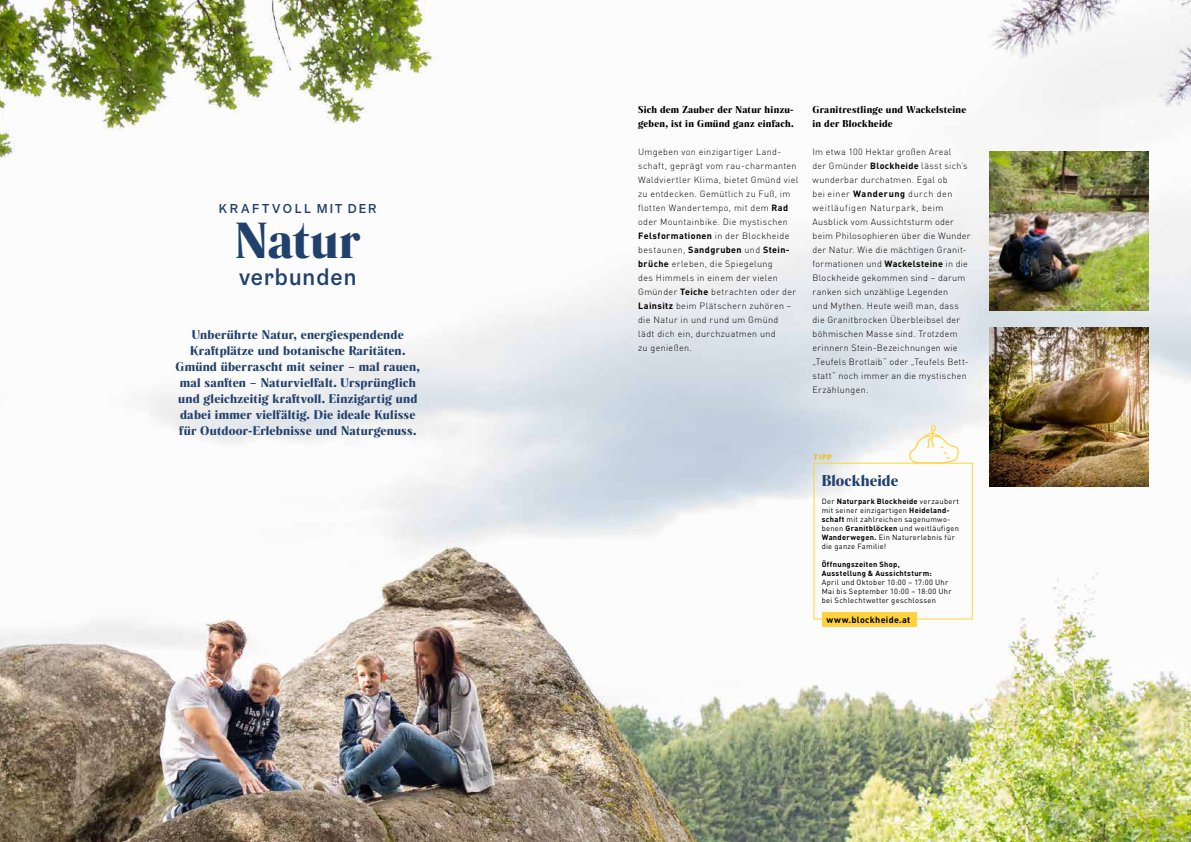
<style>
.page{position:relative;width:1191px;height:842px;background:#fff}
.page>*{position:absolute;margin:0;border:0;box-sizing:border-box;transform-origin:0 0}
.t1{font:900 48px "Rando Display";color:#21416c}
.t2{font:500 23px "Graebenbach";letter-spacing:.045em;color:#21416c}
.t3{font:900 15px "Rando Display";color:#21416c}
.t4{font:500 13px "Graebenbach";letter-spacing:.2em;color:#21416c}
.t5{font:900 12px/16px "Rando Display";letter-spacing:.015em;color:#21416c;text-align:center}
.t6{font:900 9.5px/14px "Rando Display";letter-spacing:.025em;color:#000}
.t7{font:300 9px/14px "DIN Pro";letter-spacing:.035em;color:#000}
.t8{font:700 9px "DIN Pro";letter-spacing:.035em;color:#000}
.t9{font:700 7.9px "DIN Pro";color:#f1bb0c}
.t10{font:7.5px/9px "DIN Pro";letter-spacing:.04em;color:#000}
.t11{font:700 7.5px/9px "DIN Pro";letter-spacing:.04em;color:#000}
.s1{font-weight:700}
</style>
<div class="page">
<img style="left:0;top:0;width:1191px;height:842px">
<div style="left:822px;top:612px;width:95px;height:14px;background:#ffd33d"></div>
<img style="left:989px;top:328px;width:159px;height:158px">
<img style="left:989px;top:152px;width:159px;height:159px">
<svg style="left:909px;top:425px;width:49px;height:39px"></svg>
<h3 class="t4" style="left:219px;top:200px;width:159px">KRAFTVOLL MIT DER</h3>
<h1 class="t1" style="left:235px;top:206px;width:127px">Natur</h1>
<h2 class="t2" style="left:239px;top:263px;width:119px">verbunden</h2>
<p class="t5" style="left:176px;top:326px;width:246px">Unberührte Natur, energiespendende Kraftplätze und botanische Raritäten.<br>Gmünd überrascht mit seiner – mal rauen, mal sanften – Naturvielfalt. Ursprünglich und gleichzeitig kraftvoll. Einzigartig und dabei immer vielfältig. Die ideale Kulisse für Outdoor-Erlebnisse und Naturgenuss.</p>
<p class="t6" style="left:638px;top:102px;width:157px">Sich dem Zauber der Natur hinzu&shy;geben, ist in Gmünd ganz einfach.</p>
<p class="t7" style="left:638px;top:144px;width:162px">Umgeben von einzigartiger Land&shy;schaft, geprägt vom rau-charmanten<br>Waldviertler Klima, bietet Gmünd viel zu entdecken. Gemütlich zu Fuß, im flotten Wandertempo, mit dem <span class="s1">Rad </span>oder Mountainbike. Die mystischen<br><span class="s1">Felsformationen</span> in der Blockheide bestaunen, <span class="s1">Sandgruben</span> und <span class="s1">Stein&shy;brüche</span> erleben, die Spiegelung<br>des Himmels in einem der vielen<br>Gmünder <span class="s1">Teiche</span> betrachten oder der<br><span class="s1">Lainsitz</span> beim Plätschern zuhören – die Natur in und rund um Gmünd<br>lädt dich ein, durchzuatmen und<br>zu genießen.</p>
<p class="t6" style="left:812px;top:102px;width:155px">Granitrestlinge und Wackelsteine in der Blockheide</p>
<p class="t7" style="left:812px;top:144px;width:159px">Im etwa 100 Hektar großen Areal<br>der Gmünder <span class="s1">Blockheide</span> lässt sich’s wunderbar durchatmen. Egal ob<br>bei einer <span class="s1">Wanderung</span> durch den weitläufigen Naturpark, beim<br>Ausblick vom Aussichtsturm oder beim Philosophieren über die Wunder der Natur. Wie die mächtigen Granit&shy;formationen und <span class="s1">Wackelsteine</span> in die<br>Blockheide gekommen sind – darum ranken sich unzählige Legenden<br>und Mythen. Heute weiß man, dass die Granitbrocken Überbleibsel der böhmischen Masse sind. Trotzdem erinnern Stein-Bezeichnungen wie „Teufels Brotlaib“ oder „Teufels Bett&shy;statt“ noch immer an die mystischen<br>Erzählungen.</p>
<p class="t9" style="left:813px;top:452px;width:20px">TIPP</p>
<h3 class="t3" style="left:821px;top:470px;width:78px">Blockheide</h3>
<p class="t10" style="left:821px;top:497px;width:139px">Der <span class="s1">Naturpark Blockheide</span> verzaubert mit seiner einzigartigen <span class="s1">Heideland&shy;schaft</span> mit zahlreichen sagenumwo&shy;benen <span class="s1">Granitblöcken</span> und weitläufigen <span class="s1">Wanderwegen.</span> Ein Naturerlebnis für die ganze Familie!</p>
<p class="t11" style="left:821px;top:560px;width:112px">Öffnungszeiten Shop,<br>Ausstellung &amp; Aussichtsturm:</p>
<p class="t10" style="left:821px;top:578px;width:131px">April und Oktober 10:00 – 17:00 Uhr<br>Mai bis September 10:00 – 18:00 Uhr bei Schlechtwetter geschlossen</p>
<p class="t8" style="left:826px;top:613px;width:85px">www.blockheide.at</p>
</div>
